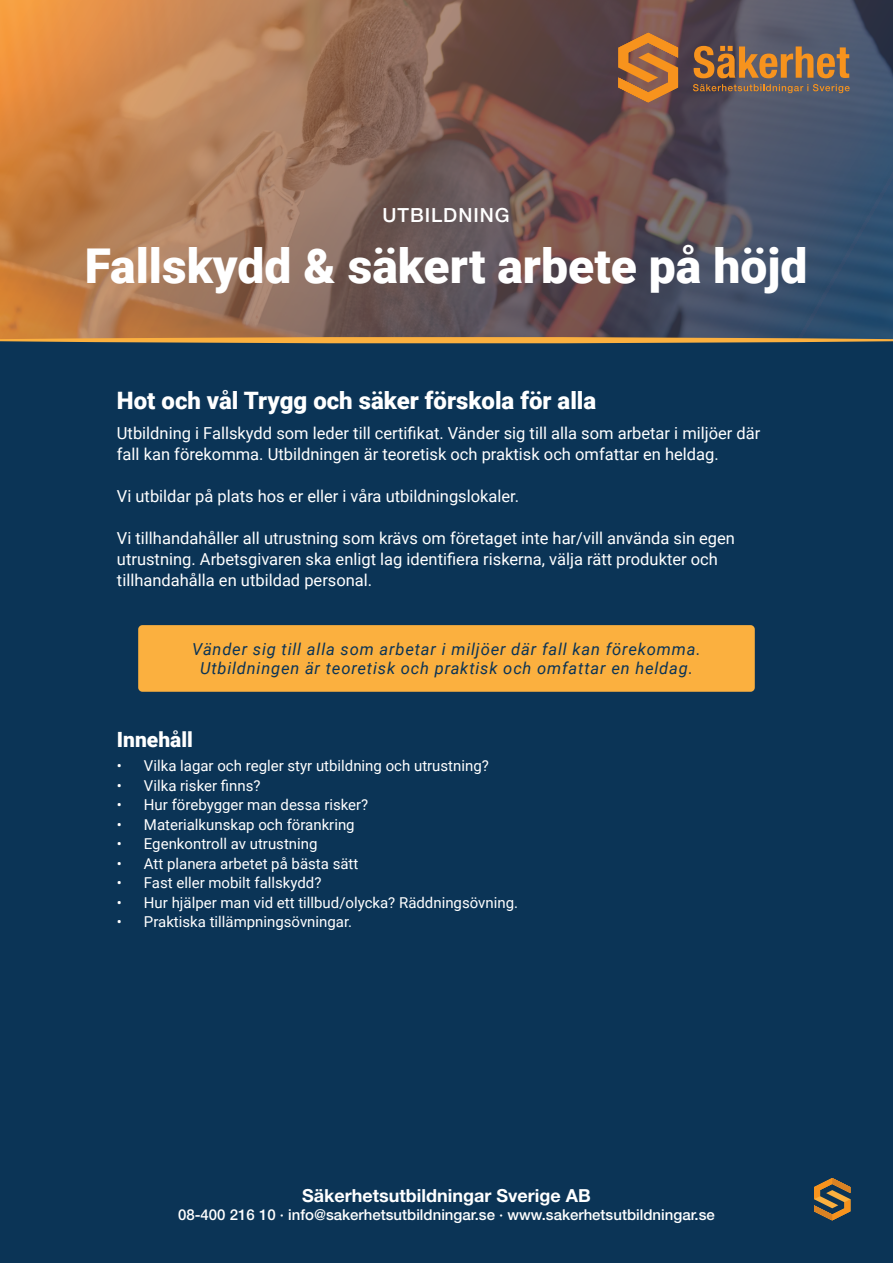
<style>
.page{position:relative;width:893px;height:1263px;background:#0b3456}
.page>*{position:absolute;margin:0;border:0;box-sizing:border-box;transform-origin:0 0}
.t1{font:900 48px "Roboto";color:#fff}
.t2{font:900 24px "Roboto";color:#fff}
.t3{font:900 21px "Roboto";color:#fff}
.t4{font:500 19.5px "Helvetica Neue";letter-spacing:.05em;color:#fff}
.t5{font:700 18px "Helvetica Neue";color:#fff}
.t6{font:16.5px/21px "Roboto";color:#fff}
.t7{font:italic 16.5px/19.5px "Roboto";letter-spacing:.05em;color:#0b3456;text-align:center}
.t8{font:15px "Roboto";color:#fff}
.t9{font:500 15px "Helvetica Neue";color:#fff}
</style>
<div class="page">
<svg style="left:0;top:0;width:893px;height:336px;background:#826557"></svg>
<svg style="left:618px;top:33px;width:60px;height:69px;background:#b77237"></svg>
<svg style="left:693px;top:84px;width:157px;height:9px"></svg>
<svg style="left:694px;top:46px;width:155px;height:32px;background:#a27342"></svg>
<svg style="left:814px;top:1178px;width:36px;height:42px"></svg>
<svg style="left:0;top:336px;width:893px;height:8px;background:#b48947"></svg>
<div style="left:138px;top:625px;width:617px;height:67px;background:#fbb03f;border-radius:4px"></div>
<p class="t4" style="left:382px;top:204px;width:129px">UTBILDNING</p>
<h1 class="t1" style="left:85px;top:233px;width:724px">Fallskydd &amp; säkert arbete på höjd</h1>
<h2 class="t2" style="left:117px;top:384px;width:481px">Hot och vål Trygg och säker förskola för alla</h2>
<p class="t6" style="left:117px;top:422px;width:645px">Utbildning i Fallskydd som leder till certifikat. Vänder sig till alla som arbetar i miljöer där fall kan förekomma. Utbildningen är teoretisk och praktisk och omfattar en heldag.</p>
<p class="t6" style="left:117px;top:485px;width:404px">Vi utbildar på plats hos er eller i våra utbildningslokaler.</p>
<p class="t6" style="left:117px;top:527px;width:620px">Vi tillhandahåller all utrustning som krävs om företaget inte har/vill använda sin egen utrustning. Arbetsgivaren ska enligt lag identifiera riskerna, välja rätt produkter och tillhandahålla en utbildad personal.</p>
<p class="t7" style="left:192px;top:639px;width:510px">Vänder sig till alla som arbetar i miljöer där fall kan förekomma.<br>Utbildningen är teoretisk och praktisk och omfattar en heldag.</p>
<p class="t3" style="left:117px;top:725px;width:77px">Innehåll</p>
<p class="t8" style="left:117px;top:755px;width:373px">• Vilka lagar och regler styr utbildning och utrustning?</p>
<p class="t8" style="left:117px;top:775px;width:145px">• Vilka risker finns?</p>
<p class="t8" style="left:117px;top:794px;width:253px">• Hur förebygger man dessa risker?</p>
<p class="t8" style="left:117px;top:814px;width:239px">• Materialkunskap och förankring</p>
<p class="t8" style="left:117px;top:833px;width:202px">• Egenkontroll av utrustning</p>
<p class="t8" style="left:117px;top:853px;width:243px">• Att planera arbetet på bästa sätt</p>
<p class="t8" style="left:117px;top:872px;width:206px">• Fast eller mobilt fallskydd?</p>
<p class="t8" style="left:117px;top:892px;width:403px">• Hur hjälper man vid ett tillbud/olycka? Räddningsövning.</p>
<p class="t8" style="left:117px;top:911px;width:237px">• Praktiska tillämpningsövningar.</p>
<p class="t5" style="left:302px;top:1185px;width:290px">Säkerhetsutbildningar Sverige AB</p>
<p class="t9" style="left:178px;top:1206px;width:538px">08-400 216 10 · info@sakerhetsutbildningar.se · www.sakerhetsutbildningar.se</p>
</div>
